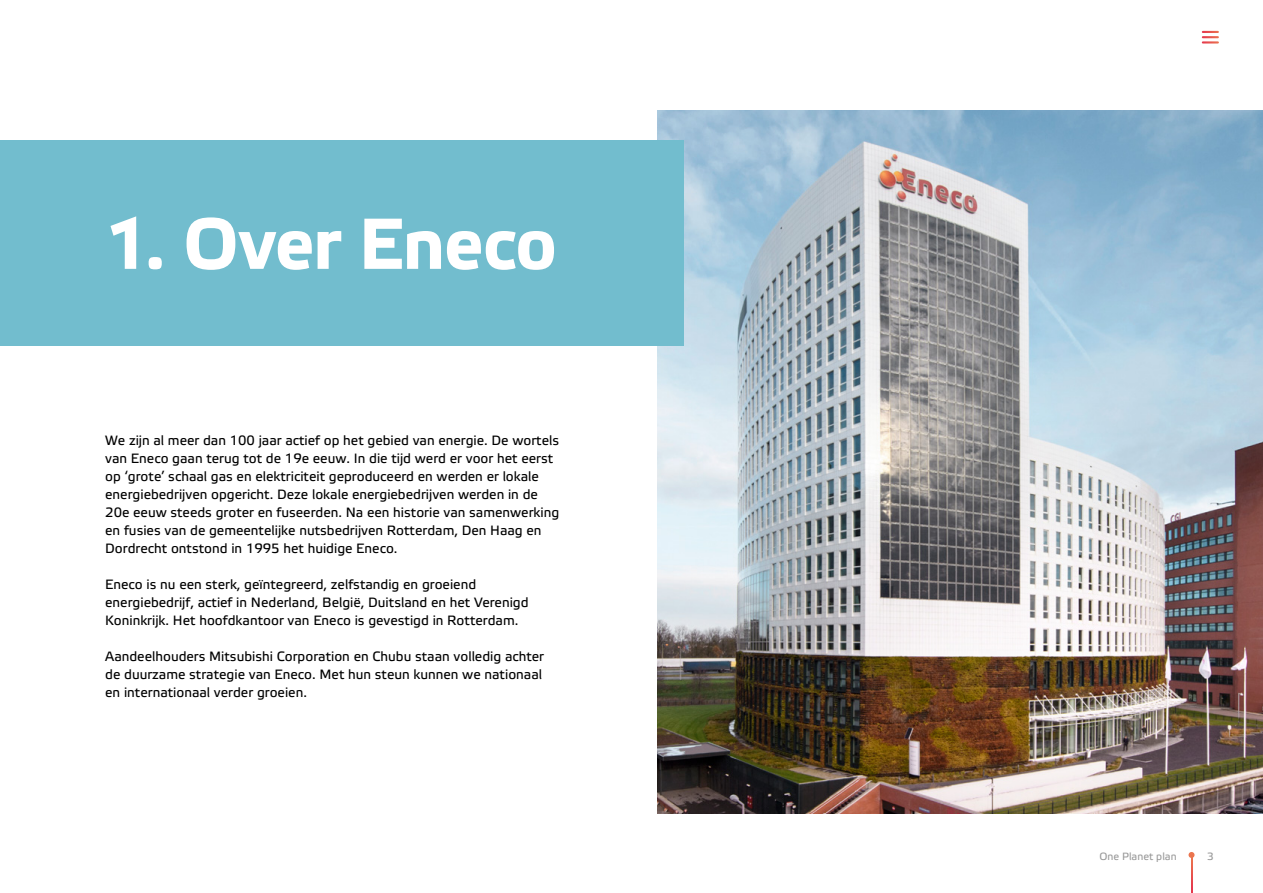
<style>
.page{position:relative;width:1263px;height:893px;background:#fff}
.page>*{position:absolute;margin:0;border:0;box-sizing:border-box;transform-origin:0 0}
.t1{font:700 72px "Etelka Text Pro";letter-spacing:-.02em;color:#fff}
.t2{font:13.5px/18px "Etelka Text Pro";color:#000}
.t3{font:10.5px "Etelka Text Pro";color:#999}
</style>
<div class="page">
<img style="left:657px;top:111px;width:606px;height:702px">
<div style="left:0;top:140px;width:683px;height:205px;background:#72bdce"></div>
<svg style="left:1202px;top:31px;width:17px;height:7px"></svg>
<svg style="left:1202px;top:41px;width:17px;height:3px"></svg>
<svg style="left:1188px;top:852px;width:6px;height:6px"></svg>
<svg style="left:1191px;top:853px;width:1px;height:40px"></svg>
<h1 class="t1" style="left:105px;top:204px;width:454px">1. Over Eneco</h1>
<p class="t2" style="left:105px;top:432px;width:455px">We zijn al meer dan 100 jaar actief op het gebied van energie. De wortels van Eneco gaan terug tot de 19e eeuw. In die tijd werd er voor het eerst op ‘grote’ schaal gas en elektriciteit geproduceerd en werden er lokale energiebedrijven opgericht. Deze lokale energiebedrijven werden in de 20e eeuw steeds groter en fuseerden. Na een historie van samenwerking en fusies van de gemeentelijke nutsbedrijven Rotterdam, Den Haag en Dordrecht ontstond in 1995 het huidige Eneco.</p>
<p class="t2" style="left:105px;top:576px;width:425px">Eneco is nu een sterk, geïntegreerd, zelfstandig en groeiend energiebedrijf, actief in Nederland, België, Duitsland en het Verenigd<br>Koninkrijk. Het hoofdkantoor van Eneco is gevestigd in Rotterdam.</p>
<p class="t2" style="left:105px;top:648px;width:440px">Aandeelhouders Mitsubishi Corporation en Chubu staan volledig achter de duurzame strategie van Eneco. Met hun steun kunnen we nationaal en internationaal verder groeien.</p>
<p class="t3" style="left:1099px;top:850px;width:79px">One Planet plan</p>
<p class="t3" style="left:1207px;top:850px;width:8px">3</p>
</div>
